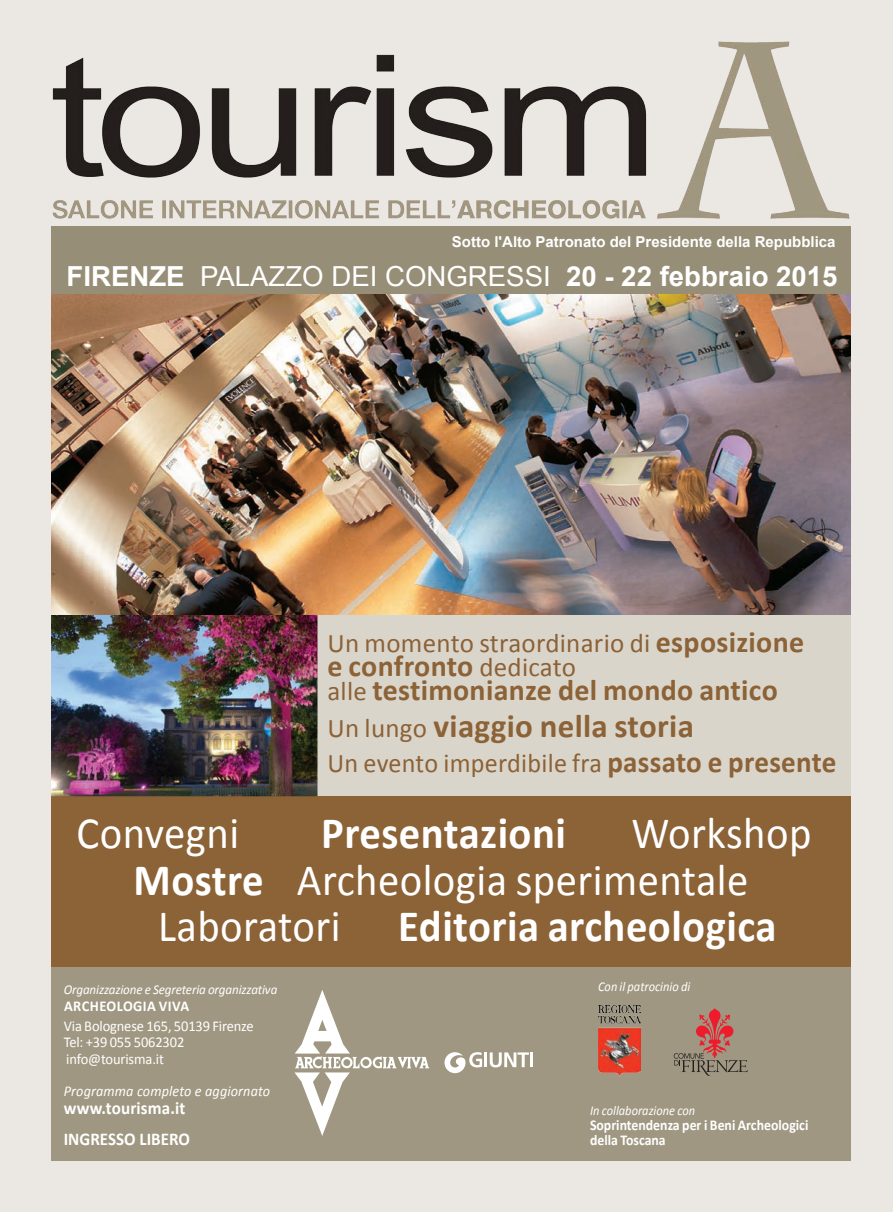
<style>
.page{position:relative;width:893px;height:1212px;background:#ebe8e3}
.page>*{position:absolute;margin:0;border:0;box-sizing:border-box;transform-origin:0 0}
.t1{font:45px "Calibri";letter-spacing:.01em;color:#fff;scale:.95 1}
.t2{font:700 45px "Calibri";letter-spacing:.01em;color:#fff;scale:.95 1}
.t3{font:700 33px "Calibri";letter-spacing:.01em;color:#8c6237}
.t4{font:700 30px/24px "Calibri";letter-spacing:.01em;color:#8c6237}
.t5{font:700 27.6px "Arial";color:#fff}
.t6{font:27px "Calibri";letter-spacing:.01em;color:#8c6237}
.t7{font:700 18px "Calibri";color:#fff;scale:.95 1}
.titolo{font:15px/16.5px "Calibri";letter-spacing:-.01em;color:#fff}
.t8{font:700 15px "Arial";color:#fff}
.titolo-2{font:700 15px/15px "Calibri";color:#fff;scale:.92 1}
.t9{font:italic 15px "Calibri";letter-spacing:.01em;color:#fff;scale:.95 1}
.titolo-3{font:700 15px "Calibri";letter-spacing:.03em;color:#fff}
.titolo-4{font:italic 13.5px "Calibri";letter-spacing:-.01em;color:#fff}
.titolo-5{font:italic 13.5px "Calibri";letter-spacing:-.01em;color:#fff;scale:.92 1}
.s1{font-weight:400}
.s2{font-weight:700;font-size:30px}
.s3{font-weight:400;font-size:27px}
.s4{font-weight:700}
</style>
<div class="page">
<div style="left:317px;top:519px;width:533px;height:642px;background:#dad5cb"></div>
<div style="left:51px;top:796px;width:799px;height:172px;background:#8c6237"></div>
<div style="left:51px;top:967px;width:799px;height:194px;background:#9f9781"></div>
<img style="left:51px;top:614px;width:266px;height:182px">
<img style="left:51px;top:293px;width:799px;height:321px">
<img style="left:52px;top:41px;width:799px;height:242px">
<div style="left:51px;top:226px;width:799px;height:67px;background:#968e77"></div>
<svg style="left:294px;top:990px;width:135px;height:146px"></svg>
<hr style="left:484px;top:1052px;width:3px;height:15px;background:#fff">
<svg style="left:490px;top:1052px;width:39px;height:15px"></svg>
<hr style="left:530px;top:1052px;width:3px;height:15px;background:#fff">
<svg style="left:444px;top:1052px;width:38px;height:22px"></svg>
<img style="left:598px;top:1005px;width:43px;height:72px">
<svg style="left:674px;top:1008px;width:74px;height:68px"></svg>
<p class="t8" style="left:452px;top:232px;width:385px">Sotto l'Alto Patronato del Presidente della Repubblica</p>
<p class="t5" style="left:67px;top:258px;width:772px">FIRENZE <span class="s1">PALAZZO DEI CONGRESSI</span> 20 - 22 febbraio 2015</p>
<p class="t6" style="left:327px;top:626px;width:478px">Un momento straordinario di <span class="s2">esposizione</span></p>
<p class="t4" style="left:327px;top:652px;width:452px">e confronto <span class="s3">dedicato<br>alle</span> testimonianze del mondo antico</p>
<p class="t3" style="left:327px;top:705px;width:368px"><span class="s3">Un lungo</span> viaggio nella storia</p>
<p class="t6" style="left:327px;top:746px;width:510px">Un evento imperdibile fra <span class="s2">passato e presente</span></p>
<p class="t1" style="left:77px;top:805px;width:173px">Convegni</p>
<p class="t2" style="left:321px;top:805px;width:259px">Presentazioni</p>
<p class="t1" style="left:632px;top:805px;width:191px">Workshop</p>
<p class="t1" style="left:134px;top:852px;width:649px"><span class="s4">Mostre</span> Archeologia sperimentale</p>
<p class="t1" style="left:158px;top:898px;width:194px">Laboratori</p>
<p class="t2" style="left:398px;top:898px;width:400px">Editoria archeologica</p>
<p class="titolo-4" style="left:64px;top:981px;width:215px">Organizzazione e Segreteria organizzativa</p>
<p class="titolo-5" style="left:598px;top:978px;width:102px">Con il patrocinio di</p>
<p class="titolo-3" style="left:64px;top:996px;width:127px">ARCHEOLOGIA VIVA</p>
<p class="titolo" style="left:64px;top:1017px;width:191px">Via Bolognese 165, 50139 Firenze</p>
<p class="titolo" style="left:64px;top:1033px;width:122px">Tel: +39 055 5062302 info@tourisma.it</p>
<p class="t9" style="left:64px;top:1081px;width:219px">Programma completo e aggiornato</p>
<p class="t7" style="left:64px;top:1096px;width:130px">www.tourisma.it</p>
<p class="t7" style="left:64px;top:1128px;width:134px">INGRESSO LIBERO</p>
<p class="titolo-5" style="left:590px;top:1102px;width:116px">In collaborazione con</p>
<p class="titolo-2" style="left:590px;top:1117px;width:239px">Soprintendenza per i Beni Archeologici della Toscana</p>
</div>
